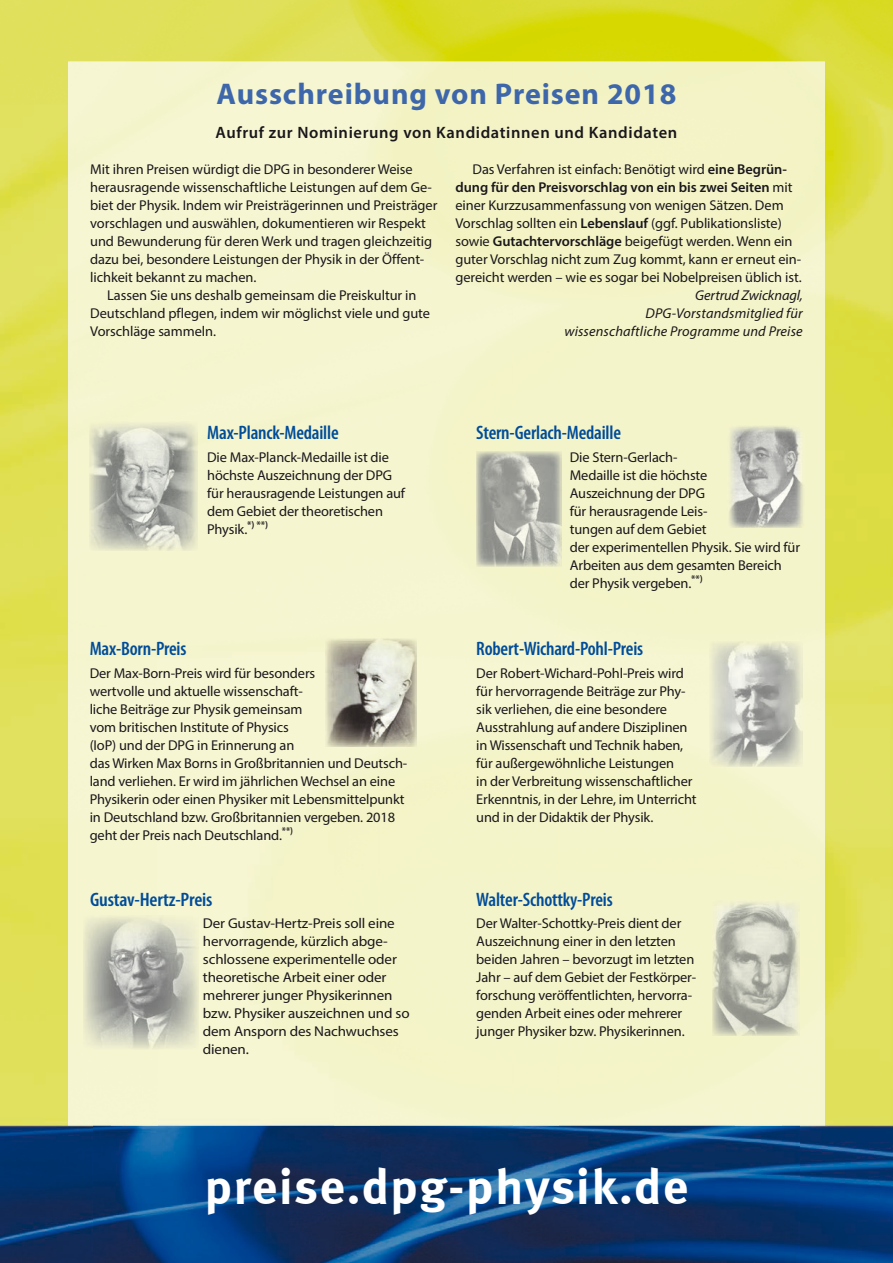
<style>
.page{position:relative;width:893px;height:1263px;background:#fff}
.page>*{position:absolute;margin:0;border:0;box-sizing:border-box;transform-origin:0 0}
.t1{font:700 49.5px "Meta";letter-spacing:.035em;color:#fff}
.t2{font:700 30px "Myriad Pro";letter-spacing:.03em;color:#3d67aa}
.t3{font:600 condensed 19.5px "Myriad Pro";letter-spacing:-.01em;color:#004c99}
.t4{font:600 condensed 19.5px "Myriad Pro";letter-spacing:-.01em;color:#004c99;scale:1.05 1}
.t5{font:600 16.5px "Myriad Pro";letter-spacing:.04em;color:#1a171c}
.t6{font:14.25px/18px "Myriad Pro";letter-spacing:-.01em;color:#1a171c}
.t7{font:14.25px/18px "Myriad Pro";letter-spacing:-.01em;color:#1a171c;scale:1.06 1}
.t8{font:italic 14.25px/18px "Myriad Pro";letter-spacing:.01em;color:#1a171c;text-align:right}
.s1{font-weight:600}
</style>
<div class="page">
<img style="left:0;top:0;width:893px;height:104px">
<img style="left:0;top:104px;width:93px;height:1159px">
<img style="left:800px;top:104px;width:93px;height:1159px">
<img style="left:93px;top:1126px;width:707px;height:137px">
<div style="left:68px;top:62px;width:757px;height:371px;background:#f4f4cb"></div>
<div style="left:68px;top:433px;width:44px;height:693px;background:#f5f5d0"></div>
<div style="left:781px;top:433px;width:44px;height:693px;background:#f4f4cb"></div>
<img style="left:712px;top:900px;width:88px;height:135px">
<img style="left:89px;top:422px;width:109px;height:128px">
<img style="left:727px;top:425px;width:77px;height:103px">
<img style="left:476px;top:451px;width:85px;height:115px">
<img style="left:83px;top:916px;width:116px;height:133px">
<img style="left:709px;top:641px;width:93px;height:126px">
<img style="left:326px;top:639px;width:91px;height:108px">
<h2 class="t2" style="left:217px;top:75px;width:461px">Ausschreibung von Preisen 2018</h2>
<p class="t5" style="left:216px;top:122px;width:463px">Aufruf zur Nominierung von Kandidatinnen und Kandidaten</p>
<p class="t6" style="left:90px;top:160px;width:349px">Mit ihren Preisen würdigt die DPG in besonderer Weise herausragende wissenschaftliche Leistungen auf dem Ge&shy;biet der Physik. Indem wir Preisträger innen und Preisträger vorschlagen und auswählen, dokumentieren wir Respekt und Bewunderung für deren Werk und tragen gleichzeitig dazu bei, besondere Leistungen der Physik in der Öffent&shy;lichkeit bekannt zu machen.</p>
<p class="t6" style="left:90px;top:286px;width:341px;text-indent:17px">Lassen Sie uns deshalb gemeinsam die Preiskultur in<br>Deutschland pflegen, indem wir möglichst viele und gute<br>Vorschläge sammeln.</p>
<p class="t6" style="left:455px;top:160px;width:348px;text-indent:17px">Das Verfahren ist einfach: Benötigt wird <span class="s1">eine Begrün&shy;dung für den Preisvorschlag von ein bis zwei Seiten</span> mit einer Kurzzusammenfassung von wenigen Sätzen. Dem Vorschlag sollten ein <span class="s1">Lebenslauf</span> (ggf. Publikationsliste) sowie <span class="s1">Gutachtervorschläge</span> beigefügt werden. Wenn ein guter Vorschlag nicht zum Zug kommt, kann er erneut ein&shy;gereicht werden – wie es sogar bei Nobelpreisen üblich ist.</p>
<p class="t8" style="left:564px;top:286px;width:240px">Gertrud Zwicknagl,<br>DPG-Vorstandsmitglied für wissenschaftliche Programme und Preise</p>
<h3 class="t3" style="left:207px;top:421px;width:133px">Max-Planck-Medaille</h3>
<p class="t6" style="left:207px;top:448px;width:199px">Die Max-Planck-Medaille ist die höchste Auszeichnung der DPG für herausragende Leistungen auf dem Gebiet der theoretischen<br>Physik.<sup>*)</sup> <sup>**)</sup></p>
<h3 class="t3" style="left:90px;top:637px;width:98px">Max-Born-Preis</h3>
<p class="t6" style="left:90px;top:664px;width:319px">Der Max-Born-Preis wird für besonders<br>wertvolle und aktuelle wissenschaft-<br>liche Beiträge zur Physik gemeinsam<br>vom britischen Institute of Physics<br>(IoP) und der DPG in Erinnerung an<br>das Wirken Max Borns in Großbritannien und Deutsch&shy;land verliehen. Er wird im jährlichen Wechsel an eine Physikerin oder einen Physiker mit Lebensmittelpunkt in Deutschland bzw. Großbritannien vergeben. 2018 geht der Preis nach Deutschland.<sup>**)</sup></p>
<h3 class="t4" style="left:90px;top:887px;width:118px">Gustav-Hertz-Preis</h3>
<p class="t7" style="left:203px;top:914px;width:196px">Der Gustav-Hertz-Preis soll eine hervorragende, kürzlich abge&shy;schlossene experi mentelle oder theoretische Arbeit einer oder mehrerer junger Physikerinnen bzw. Physiker auszeichnen und so dem Ansporn des Nachwuchses dienen.</p>
<h3 class="t3" style="left:476px;top:421px;width:146px">Stern-Gerlach-Medaille</h3>
<p class="t6" style="left:570px;top:448px;width:232px">Die Stern-Gerlach-<br>Medaille ist die höchste<br>Auszeichnung der DPG<br>für herausragende Leis-<br>tungen auf dem Gebiet<br>der experimentellen Physik. Sie wird für<br>Arbeiten aus dem gesamten Bereich der Physik vergeben.<sup>**)</sup></p>
<h3 class="t3" style="left:476px;top:637px;width:168px">Robert-Wichard-Pohl-Preis</h3>
<p class="t6" style="left:476px;top:664px;width:222px">Der Robert-Wichard-Pohl-Preis wird für hervorragende Beiträge zur Phy&shy;sik verliehen, die eine besondere Ausstrahlung auf andere Disziplinen in Wissenschaft und Technik haben, für außergewöhnliche Leistungen<br>in der Verbreitung wissenschaftlicher Erkenntnis, in der Lehre, im Unterricht und in der Didaktik der Physik.</p>
<h3 class="t3" style="left:476px;top:887px;width:138px">Walter-Schottky-Preis</h3>
<p class="t6" style="left:476px;top:914px;width:221px">Der Walter-Schottky-Preis dient der Auszeichnung einer in den letzten beiden Jahren – bevorzugt im letzten Jahr – auf dem Gebiet der Festkörper&shy;forschung veröffentlichten, hervorra&shy;genden Arbeit eines oder mehrerer junger Physiker bzw. Physikerinnen.</p>
<h1 class="t1" style="left:205px;top:1157px;width:485px">preise.dpg-physik.de</h1>
</div>
